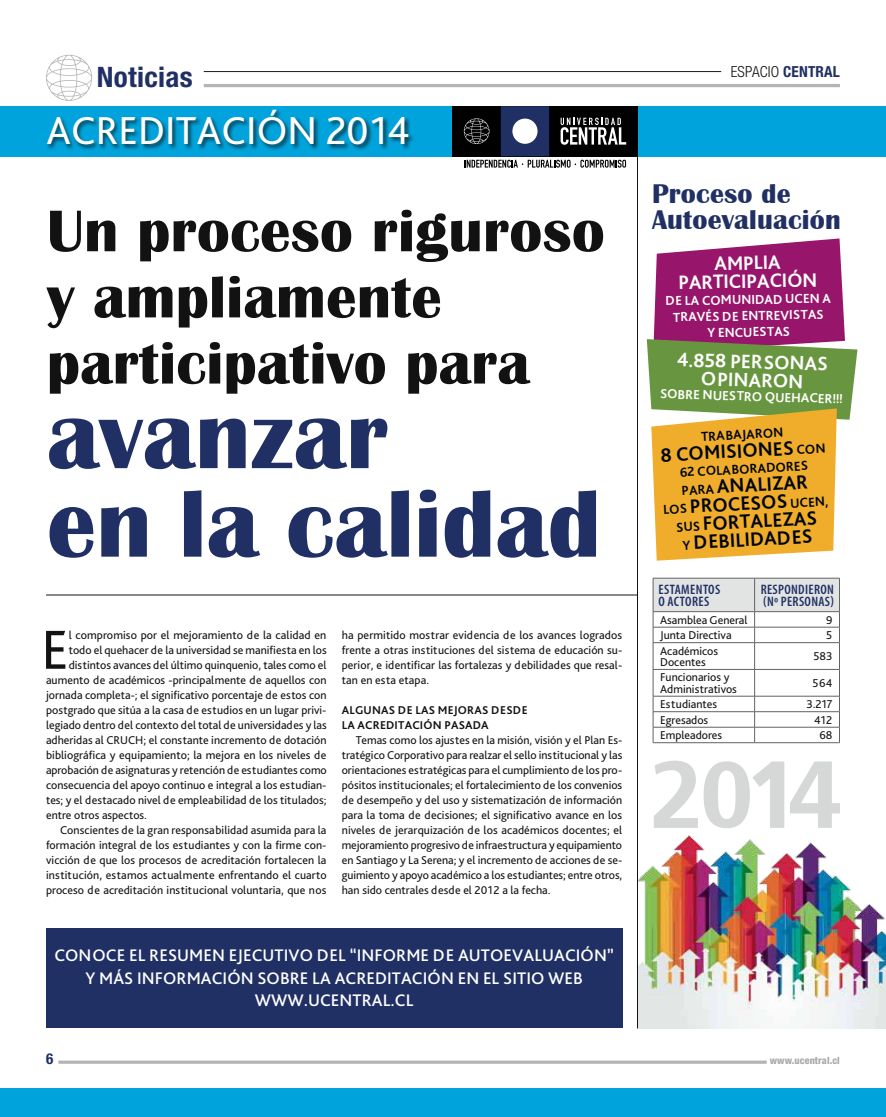
<style>
.page{position:relative;width:886px;height:1117px;background:#fff}
.page>*{position:absolute;margin:0;border:0;box-sizing:border-box;transform-origin:0 0}
.t1{font:700 98.12px/88.5px "Britannic";letter-spacing:.005em;color:#203064}
.t2{font:700 60.75px/66.1px "Britannic";letter-spacing:.005em;color:#121212}
.t3{font:57.38px "Bliss Pro";color:#121212}
.t4{font:40.62px "Bliss Pro";letter-spacing:.005em;color:#fff}
.t5{font:700 condensed 28.12px "Helvetica Neue LT Std";letter-spacing:.01em;color:#203064}
.t6{font:700 27.75px/25.6px "Britannic";letter-spacing:.01em;color:#203064}
.t7{font:700 20.25px/18.2px "Bliss Pro";color:#00050d}
.t8{font:700 20.25px/18.2px "Bliss Pro";color:#fff;text-align:center}
.t9{font:500 17.5px/22.5px "Bliss Pro";letter-spacing:.005em;color:#fff;text-align:center}
.t10{font:300 condensed 15.25px "Helvetica Neue LT Std";color:#121212}
.t11{font:700 condensed 15px "Helvetica Neue LT Std";color:#203064}
.t12{font:600 condensed 13.75px/12.5px "Myriad Pro";letter-spacing:.025em;color:#203064}
.t13{font:700 13.62px "Bliss Pro";color:#fff}
.t14{font:700 13.62px "Bliss Pro";color:#00050d}
.t15{font:11.88px/15px "Bliss Pro";color:#121212;text-align:justify}
.t16{font:700 11.88px/15px "Bliss Pro";letter-spacing:.015em;color:#121212}
.t17{font:800 condensed 10px "Helvetica Neue LT Std";letter-spacing:.01em;color:#a7aaa9}
.s1{font-weight:700;color:#203064}
.s2{font-size:13.62px}
</style>
<div class="page">
<img style="left:638px;top:835px;width:248px;height:193px">
<hr style="left:637px;top:149px;width:1px;height:879px;background:#121212">
<svg style="left:654px;top:760px;width:186px;height:68px"></svg>
<div style="left:0;top:106px;width:886px;height:50px;background:#00a3db"></div>
<div style="left:46px;top:928px;width:576px;height:100px;background:#203064"></div>
<div style="left:0;top:1088px;width:886px;height:28px;background:#00a3db"></div>
<hr style="left:204px;top:84px;width:636px;height:3px;background:#b3b5b4">
<hr style="left:204px;top:71px;width:517px;height:1px;background:#121212">
<svg style="left:46px;top:55px;width:46px;height:46px"></svg>
<hr style="left:58px;top:1060px;width:709px;height:3px;background:#b3b5b4">
<div style="left:46px;top:109px;width:368px;height:42px;background:#121212;opacity:.7"></div>
<svg style="left:653px;top:578px;width:187px;height:164px"></svg>
<hr style="left:653px;top:742px;width:101px;height:1px;background:#606362">
<hr style="left:754px;top:742px;width:86px;height:1px;background:#606362">
<div style="left:452px;top:106px;width:186px;height:50px;background:#000"></div>
<div style="left:501px;top:106px;width:48px;height:50px;background:#203064"></div>
<svg style="left:464px;top:118px;width:25px;height:26px"></svg>
<div style="left:512px;top:119px;width:25px;height:25px;background:#fff;border-radius:50%"></div>
<svg style="left:560px;top:118px;width:66px;height:27px"></svg>
<svg style="left:464px;top:160px;width:162px;height:8px"></svg>
<hr style="left:46px;top:594px;width:592px;height:1px;background:#121212">
<svg style="left:647px;top:238px;width:210px;height:322px;background:#be8c61"></svg>
<h3 class="t5" style="left:97px;top:60px;width:97px">NOTICIAS</h3>
<h3 class="t4" style="left:46px;top:106px;width:365px">ACREDITACIÓN 2014</h3>
<h2 class="t2" style="left:47px;top:198px;width:559px">Un proceso riguroso y ampliamente participativo para</h2>
<h1 class="t1" style="left:47px;top:392px;width:555px">avanzar<br>en la calidad</h1>
<h3 class="t3" style="left:41px;top:614px;width:29px">E</h3>
<p class="t15" style="left:69px;top:627px;width:259px">l compromiso por el mejoramiento de la calidad en</p>
<p class="t15" style="left:69px;top:642px;width:259px">todo el quehacer de la universidad se manifiesta en los</p>
<p class="t15" style="left:69px;top:657px;width:259px">distintos avances del último quinquenio, tales como el</p>
<p class="t15" style="left:46px;top:672px;width:282px">aumento de académicos -principalmente de aquellos con</p>
<p class="t15" style="left:46px;top:687px;width:282px">jornada completa-; el significativo porcentaje de estos con</p>
<p class="t15" style="left:46px;top:701px;width:282px">postgrado que sitúa a la casa de estudios en un lugar privi-</p>
<p class="t15" style="left:46px;top:717px;width:282px">legiado dentro del contexto del total de universidades y las</p>
<p class="t15" style="left:46px;top:732px;width:282px">adheridas al CRUCH; el constante incremento de dotación</p>
<p class="t15" style="left:46px;top:747px;width:282px">bibliográfica y equipamiento; la mejora en los niveles de</p>
<p class="t15" style="left:46px;top:762px;width:282px">aprobación de asignaturas y retención de estudiantes como</p>
<p class="t15" style="left:46px;top:777px;width:282px">consecuencia del apoyo continuo e integral a los estudian-</p>
<p class="t15" style="left:46px;top:792px;width:282px">tes; y el destacado nivel de empleabilidad de los titulados;</p>
<p class="t15" style="left:46px;top:806px;width:102px">entre otros aspectos.</p>
<p class="t15" style="left:60px;top:821px;width:268px">Conscientes de la gran responsabilidad asumida para la</p>
<p class="t15" style="left:46px;top:836px;width:282px">formación integral de los estudiantes y con la firme con-</p>
<p class="t15" style="left:46px;top:851px;width:282px">vicción de que los procesos de acreditación fortalecen la</p>
<p class="t15" style="left:46px;top:867px;width:282px">institución, estamos actualmente enfrentando el cuarto</p>
<p class="t15" style="left:46px;top:882px;width:282px">proceso de acreditación institucional voluntaria, que nos</p>
<p class="t15" style="left:342px;top:627px;width:282px">ha permitido mostrar evidencia de los avances logrados frente a otras instituciones del sistema de educación su&shy;perior, e identificar las fortalezas y debilidades que resal&shy;tan en esta etapa.</p>
<p class="t16" style="left:342px;top:701px;width:187px">ALGUNAS DE LAS MEJORAS DESDE<br>LA ACREDITACIÓN PASADA</p>
<p class="t15" style="left:342px;top:731px;width:282px;text-indent:14px">Temas como los ajustes en la misión, visión y el Plan Es&shy;tratégico Corporativo para realzar el sello institucional y las orientaciones estratégicas para el cumplimiento de los pro&shy;pósitos institucionales; el fortalecimiento de los convenios de desempeño y del uso y sistematización de información para la toma de decisiones; el significativo avance en los niveles de jerarquización de los académicos docentes; el mejoramiento progresivo de infraestructura y equipamiento en Santiago y La Serena; y el incremento de acciones de se&shy;guimiento y apoyo académico a los estudiantes; entre otros, han sido centrales desde el 2012 a la fecha.</p>
<h3 class="t9" style="left:54px;top:943px;width:561px">CONOCE EL RESUMEN EJECUTIVO DEL “I NFORME DE AUTOEVALUACIÓN”<br>Y MÁS INFORMACIÓN SOBRE LA ACREDITACIÓN EN EL SITIO WEB<br>WWW.UCENTRAL.CL</h3>
<p class="t10" style="left:731px;top:63px;width:111px">ESPACIO <span class="s1">CENTRAL</span></p>
<h3 class="t6" style="left:652px;top:181px;width:190px">Proceso de<br>Autoevaluación</h3>
<h3 class="t8" style="left:678px;top:254px;width:140px;rotate:-1deg">AMPLIA<br>PARTICIPACIÓN</h3>
<p class="t13" style="left:665px;top:292px;width:131px;rotate:-1deg">DE LA COMUNIDAD UCEN</p>
<p class="t13" style="left:673px;top:308px;width:152px;rotate:-1deg">TRAVÉS DE ENTREVISTAS</p>
<p class="t13" style="left:707px;top:324px;width:84px;rotate:-1deg">Y ENCUESTAS</p>
<h3 class="t8" style="left:677px;top:349px;width:152px;rotate:2deg">4.858 PERSONAS<br>OPINARON</h3>
<p class="t13" style="left:660px;top:384px;width:184px;rotate:2deg">SOBRE NUESTRO QUEHACER!!!</p>
<p class="t14" style="left:701px;top:428px;width:84px;rotate:-3deg">TRA BAJARON</p>
<h3 class="t7" style="left:660px;top:445px;width:167px;rotate:-3deg">8 COMISIONES <span class="s2">CON</span></h3>
<p class="t14" style="left:679px;top:463px;width:130px;rotate:-3deg">62 COLA BORADORES</p>
<h3 class="t7" style="left:662px;top:479px;width:147px;text-indent:19px;rotate:-3deg"><span class="s2">PARA</span> ANALIZAR<br><span class="s2">LOS</span> PROCESOS <span class="s2">UCEN</span></h3>
<h3 class="t7" style="left:676px;top:515px;width:143px;rotate:-3deg"><span class="s2">SUS</span> FORTALEZAS<br><span class="s2">Y</span> DEBILIDADES</h3>
<p class="t12" style="left:658px;top:582px;width:63px">ESTAMENTOS<br>O ACTORES</p>
<p class="t12" style="left:761px;top:582px;width:75px">RESPONDIERON (Nº PERSONAS)</p>
<p class="t15" style="left:660px;top:611px;width:89px">Asamblea General</p>
<p class="t15" style="left:826px;top:611px;width:8px">9</p>
<p class="t15" style="left:660px;top:627px;width:73px">Junta Directiva</p>
<p class="t15" style="left:826px;top:627px;width:8px">5</p>
<p class="t15" style="left:660px;top:644px;width:60px;line-height:11.2px">Académicos<br>Docentes</p>
<p class="t15" style="left:813px;top:648px;width:21px">583</p>
<p class="t15" style="left:660px;top:671px;width:78px;line-height:11.2px">Funcionarios y<br>Administrativos</p>
<p class="t15" style="left:812px;top:675px;width:21px">564</p>
<p class="t15" style="left:660px;top:696px;width:59px">Estudiantes</p>
<p class="t15" style="left:806px;top:696px;width:27px">3.217</p>
<p class="t15" style="left:660px;top:711px;width:50px">Egresados</p>
<p class="t15" style="left:814px;top:711px;width:20px">412</p>
<p class="t15" style="left:660px;top:727px;width:64px">Empleadores</p>
<p class="t15" style="left:819px;top:727px;width:15px">68</p>
<p class="t11" style="left:46px;top:1049px;width:9px">6</p>
<p class="t17" style="left:770px;top:1053px;width:72px">www.ucentral.cl</p>
</div>
